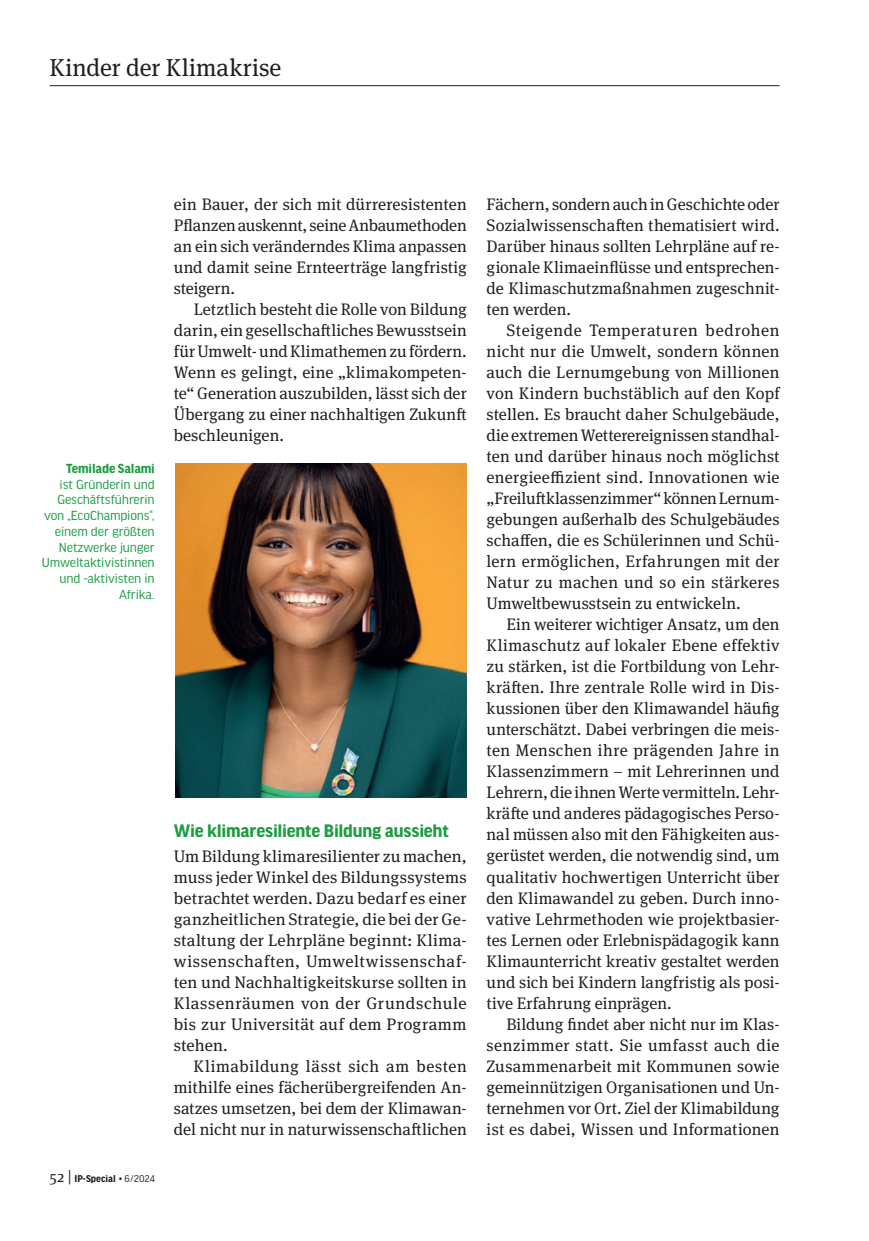
<style>
.page{position:relative;width:869px;height:1241px;background:#fff}
.page>*{position:absolute;margin:0;border:0;box-sizing:border-box;transform-origin:0 0}
.t1{font:24.5px "Meta Serif Pro";letter-spacing:.005em;color:#231f20}
.t2{font:700 19.25px "Good Headline Pro";letter-spacing:-.01em;color:#1b9c42}
.t3{font:16.62px/21px "Meta Serif Pro";letter-spacing:.01em;color:#231f20;text-align:justify}
.t4{font:14px/15.8px "Good Headline Pro";letter-spacing:-.01em;color:#1b9c42;text-align:right}
.t5{font:700 14px "Good Headline Pro";letter-spacing:-.01em;color:#1b9c42}
.t6{font:700 10.5px "Good Headline Pro";color:#231f20}
.s1{font-family:"Meta Serif Pro";font-weight:400;font-size:15.75px}
.s2{font-weight:400}
</style>
<div class="page">
<hr style="left:50px;top:85px;width:729px;height:1px;background:#231f20">
<img style="left:175px;top:463px;width:291px;height:334px">
<h1 class="t1" style="left:50px;top:49px;width:233px">Kinder der Klimakrise</h1>
<p class="t5" style="left:66px;top:461px;width:90px">Temilade Salami</p>
<p class="t4" style="left:42px;top:476px;width:114px">ist Gründerin und<br>Geschäftsführerin von „EcoChampions“, einem der größten<br>Netzwerke junger<br>Umweltaktivistinnen und -aktivisten in<br>Afrika.</p>
<p class="t3" style="left:174px;top:193px;width:294px">ein Bauer, der sich mit dürreresistenten Pflanzen auskennt, seine Anbaumethoden an ein sich veränderndes Klima anpassen und damit seine Ernteerträge langfristig steigern.</p>
<p class="t3" style="left:174px;top:298px;width:294px;text-indent:20px">Letztlich besteht die Rolle von Bildung darin, ein gesellschaftliches Bewusstsein für Umwelt- und Klimathemen zu fördern.<br>Wenn es gelingt, eine „klimakompeten&shy;te“ Generation auszubilden, lässt sich der Übergang zu einer nachhaltigen Zukunft beschleunigen.</p>
<p class="t6" style="left:50px;top:1173px;width:106px"><span class="s1">52 |</span> IP-Special <span class="s2">• 6/2024</span></p>
<p class="t2" style="left:174px;top:821px;width:276px">Wie klimaresiliente Bildung aussieht</p>
<p class="t3" style="left:174px;top:844px;width:294px">Um Bildung klimaresilienter zu machen, muss jeder Winkel des Bildungssystems betrachtet werden. Dazu bedarf es einer ganzheitlichen Strategie, die bei der Ge&shy;staltung der Lehrpläne beginnt: Klima&shy;wissenschaften, Umweltwissenschaf&shy;ten und Nachhaltigkeitskurse sollten in Klassenräumen von der Grundschule bis zur Universität auf dem Programm stehen.</p>
<p class="t3" style="left:174px;top:1054px;width:294px;text-indent:20px">Klimabildung lässt sich am besten mithilfe eines fächerübergreifenden An&shy;satzes umsetzen, bei dem der Klimawan&shy;del nicht nur in naturwissenschaftlichen</p>
<p class="t3" style="left:486px;top:193px;width:294px">Fächern, sondern auch in Geschichte oder Sozialwissenschaften thematisiert wird.<br>Darüber hinaus sollten Lehrpläne auf re&shy;gionale Klimaeinflüsse und entsprechen&shy;de Klimaschutzmaßnahmen zugeschnit&shy;ten werden.</p>
<p class="t3" style="left:486px;top:319px;width:294px;text-indent:20px">Steigende Temperaturen bedrohen nicht nur die Umwelt, sondern können auch die Lernumgebung von Millionen von Kindern buchstäblich auf den Kopf stellen. Es braucht daher Schulgebäude, die extremen Wetterereignissen standhal&shy;ten und darüber hinaus noch möglichst energieeffizient sind. Innovationen wie „Freiluftklassenzimmer“ können Lernum&shy;gebungen außerhalb des Schulgebäudes schaffen, die es Schülerinnen und Schü&shy;lern ermöglichen, Erfahrungen mit der Natur zu machen und so ein stärkeres Umweltbewusstsein zu entwickeln.</p>
<p class="t3" style="left:486px;top:613px;width:294px;text-indent:20px">Ein weiterer wichtiger Ansatz, um den Klimaschutz auf lokaler Ebene effektiv zu stärken, ist die Fortbildung von Lehr&shy;kräften. Ihre zentrale Rolle wird in Dis&shy;kussionen über den Klimawandel häufig unterschätzt. Dabei verbringen die meis&shy;ten Menschen ihre prägenden Jahre in Klassenzimmern – mit Lehrerinnen und Lehrern, die ihnen Werte vermitteln. Lehr&shy;kräfte und anderes pädagogisches Perso&shy;nal müssen also mit den Fähigkeiten aus&shy;gerüstet werden, die notwendig sind, um qualitativ hochwertigen Unterricht über den Klimawandel zu geben. Durch inno&shy;vative Lehrmethoden wie projektbasier&shy;tes Lernen oder Erlebnispädagogik kann Klimaunterricht kreativ gestaltet werden und sich bei Kindern langfristig als posi&shy;tive Erfahrung einprägen.</p>
<p class="t3" style="left:486px;top:1012px;width:294px;text-indent:20px">Bildung findet aber nicht nur im Klas&shy;senzimmer statt. Sie umfasst auch die Zusammenarbeit mit Kommunen sowie gemeinnützigen Organisationen und Un&shy;ternehmen vor Ort. Ziel der Klimabildung ist es dabei, Wissen und Informationen</p>
</div>
